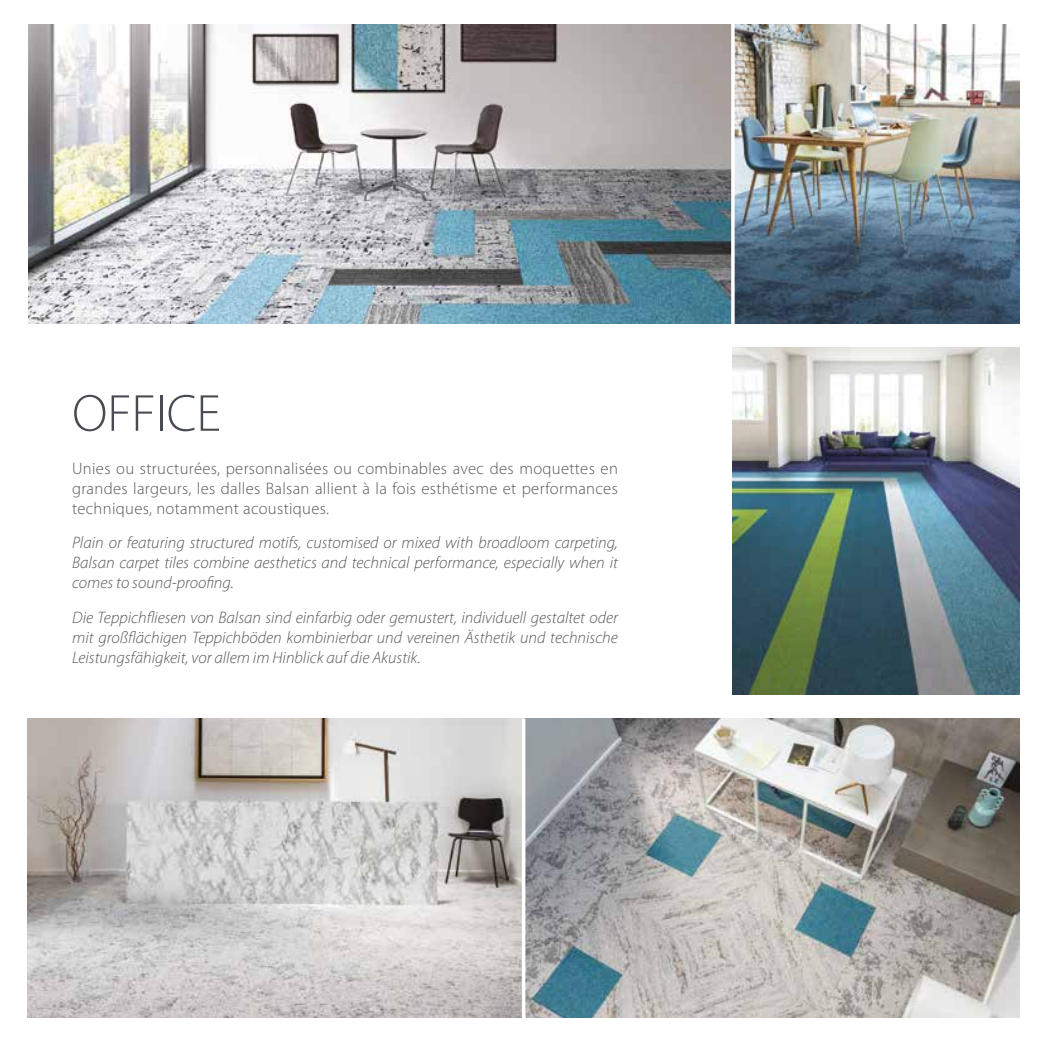
<style>
.page{position:relative;width:1041px;height:1042px;background:#fff}
.page>*{position:absolute;margin:0;border:0;box-sizing:border-box;transform-origin:0 0}
.t1{font:300 52.5px "Myriad Pro";color:#484b52}
.t2{font:italic 300 16.62px/19.9px "Myriad Pro";color:#575756;text-align:justify}
.t3{font:300 16.62px/19.9px "Myriad Pro";letter-spacing:.02em;color:#575756;text-align:justify}
</style>
<div class="page">
<img style="left:525px;top:718px;width:495px;height:299px">
<img style="left:732px;top:347px;width:288px;height:347px">
<img style="left:28px;top:25px;width:992px;height:298px">
<svg style="left:27px;top:718px;width:495px;height:299px;background:#c6c3c2"></svg>
<svg style="left:731px;top:24px;width:4px;height:300px"></svg>
<h1 class="t1" style="left:72px;top:382px;width:150px">OFFICE</h1>
<p class="t3" style="left:72px;top:458px;width:547px">Unies ou structurées, personnalisées ou combinables avec des moquettes en grandes largeurs, les dalles Balsan allient à la fois esthétisme et performances techniques, notamment acoustiques.</p>
<p class="t2" style="left:72px;top:533px;width:547px">Plain or featuring structured motifs, customised or mixed with broadloom carpeting, Balsan carpet tiles combine aesthetics and technical performance, especially when it comes to sound-proofing.</p>
<p class="t2" style="left:72px;top:607px;width:547px">Die Teppichfliesen von Balsan sind einfarbig oder gemustert, individuell gestaltet oder mit großflächigen Teppichböden kombinierbar und vereinen Ästhetik und technische Leistungsfähigkeit, vor allem im Hinblick auf die Akustik.</p>
</div>
